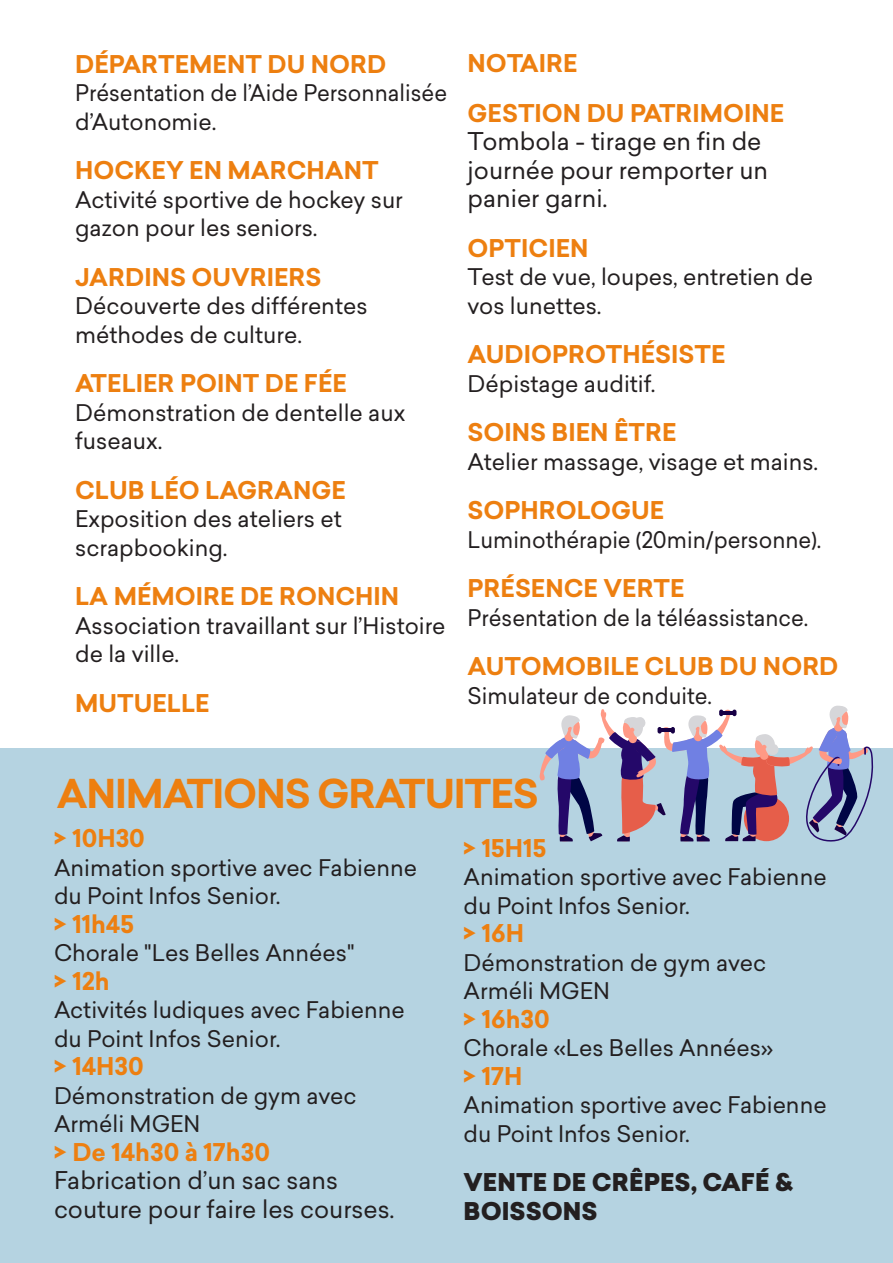
<style>
.page{position:relative;width:893px;height:1263px;background:#fff}
.page>*{position:absolute;margin:0;border:0;box-sizing:border-box;transform-origin:0 0}
.t1{font:700 39px "Sailec";letter-spacing:-.03em;color:#ed7f10}
.t2{font:700 24px "Sailec";color:#ed7f10}
.t3{font:24px "Sailec";color:#231f20}
.t4{font:900 24px/28.5px "Sailec";color:#231f20}
.t5{font:22.5px/28.5px "Sailec";color:#231f20}
.t6{font:22.5px/28.5px "Sailec";color:#231f20;scale:.96 1}
</style>
<div class="page">
<div style="left:0;top:749px;width:893px;height:514px;background:#b5d3e1"></div>
<svg style="left:536px;top:706px;width:338px;height:136px"></svg>
<p class="t2" style="left:75px;top:47px;width:313px">DÉPARTEMENT DU NORD</p>
<p class="t6" style="left:75px;top:79px;width:389px">Présentation de l’Aide Personnalisée d’Autonomie.</p>
<p class="t2" style="left:75px;top:153px;width:305px">HOCKEY EN MARCHANT</p>
<p class="t5" style="left:75px;top:185px;width:329px">Activité sportive de hockey sur gazon pour les seniors.</p>
<p class="t2" style="left:75px;top:260px;width:248px">JARDINS OUVRIERS</p>
<p class="t5" style="left:75px;top:292px;width:294px">Découverte des différentes</p>
<p class="t5" style="left:75px;top:320px;width:228px">méthodes de culture.</p>
<p class="t2" style="left:75px;top:366px;width:273px">ATELIER POINT DE FÉE</p>
<p class="t5" style="left:75px;top:398px;width:332px">Démonstration de dentelle aux fuseaux.</p>
<p class="t2" style="left:75px;top:473px;width:272px">CLUB LÉO LAGRANGE</p>
<p class="t5" style="left:75px;top:505px;width:268px">Exposition des ateliers et scrapbooking.</p>
<p class="t2" style="left:75px;top:579px;width:326px">LA MÉMOIRE DE RONCHIN</p>
<p class="t5" style="left:75px;top:611px;width:372px">Association travaillant sur l’Histoire de la ville.</p>
<p class="t2" style="left:75px;top:686px;width:136px">MUTUELLE</p>
<p class="t2" style="left:468px;top:46px;width:111px">NOTAIRE</p>
<p class="t2" style="left:468px;top:96px;width:318px">GESTION DU PATRIMOINE</p>
<p class="t3" style="left:468px;top:125px;width:295px">Tombola - tirage en fin de</p>
<p class="t3" style="left:468px;top:153px;width:302px">journée pour remporter un</p>
<p class="t3" style="left:468px;top:182px;width:141px">panier garni.</p>
<p class="t2" style="left:468px;top:231px;width:122px">OPTICIEN</p>
<p class="t5" style="left:468px;top:263px;width:347px">Test de vue, loupes, entretien de vos lunettes.</p>
<p class="t2" style="left:468px;top:337px;width:259px">AUDIOPROTHÉSISTE</p>
<p class="t5" style="left:468px;top:369px;width:189px">Dépistage auditif.</p>
<p class="t2" style="left:468px;top:415px;width:210px">SOINS BIEN ÊTRE</p>
<p class="t5" style="left:468px;top:447px;width:352px">Atelier massage, visage et mains.</p>
<p class="t2" style="left:468px;top:493px;width:198px">SOPHROLOGUE</p>
<p class="t6" style="left:468px;top:525px;width:370px">Luminothérapie (20min/personne).</p>
<p class="t2" style="left:468px;top:571px;width:218px">PRÉSENCE VERTE</p>
<p class="t6" style="left:468px;top:603px;width:356px">Présentation de la téléassistance.</p>
<p class="t2" style="left:468px;top:649px;width:372px">AUTOMOBILE CLUB DU NORD</p>
<p class="t6" style="left:468px;top:681px;width:256px">Simulateur de conduite.</p>
<p class="t1" style="left:57px;top:766px;width:483px">ANIMATIONS GRATUITES</p>
<p class="t2" style="left:463px;top:831px;width:84px">&gt; 15H15</p>
<p class="t5" style="left:463px;top:862px;width:365px">Animation sportive avec Fabienne du Point Infos Senior.</p>
<p class="t2" style="left:463px;top:916px;width:62px">&gt; 16H</p>
<p class="t5" style="left:463px;top:948px;width:304px">Démonstration de gym avec</p>
<p class="t5" style="left:463px;top:976px;width:148px">Arméli MGEN</p>
<p class="t2" style="left:463px;top:1002px;width:88px">&gt; 16h30</p>
<p class="t5" style="left:463px;top:1033px;width:311px">Chorale «Les Belles Années»</p>
<p class="t2" style="left:463px;top:1059px;width:61px">&gt; 17H</p>
<p class="t5" style="left:463px;top:1090px;width:365px">Animation sportive avec Fabienne du Point Infos Senior.</p>
<p class="t4" style="left:463px;top:1169px;width:331px">VENTE DE CRÊPES, CAFÉ &amp;<br>BOISSONS</p>
<p class="t2" style="left:54px;top:821px;width:92px">&gt; 10H30</p>
<p class="t5" style="left:54px;top:853px;width:365px">Animation sportive avec Fabienne du Point Infos Senior.</p>
<p class="t2" style="left:54px;top:907px;width:82px">&gt; 11h45</p>
<p class="t5" style="left:54px;top:938px;width:302px">Chorale "Les Belles Années"</p>
<p class="t2" style="left:54px;top:964px;width:57px">&gt; 12h</p>
<p class="t5" style="left:54px;top:995px;width:352px">Activités ludiques avec Fabienne du Point Infos Senior.</p>
<p class="t2" style="left:54px;top:1049px;width:91px">&gt; 14H30</p>
<p class="t5" style="left:54px;top:1081px;width:304px">Démonstration de gym avec</p>
<p class="t5" style="left:54px;top:1109px;width:148px">Arméli MGEN</p>
<p class="t2" style="left:54px;top:1135px;width:217px">&gt; De 14h30 à 17h30</p>
<p class="t3" style="left:54px;top:1164px;width:286px">Fabrication d’un sac sans</p>
<p class="t3" style="left:54px;top:1192px;width:342px">couture pour faire les courses.</p>
</div>
